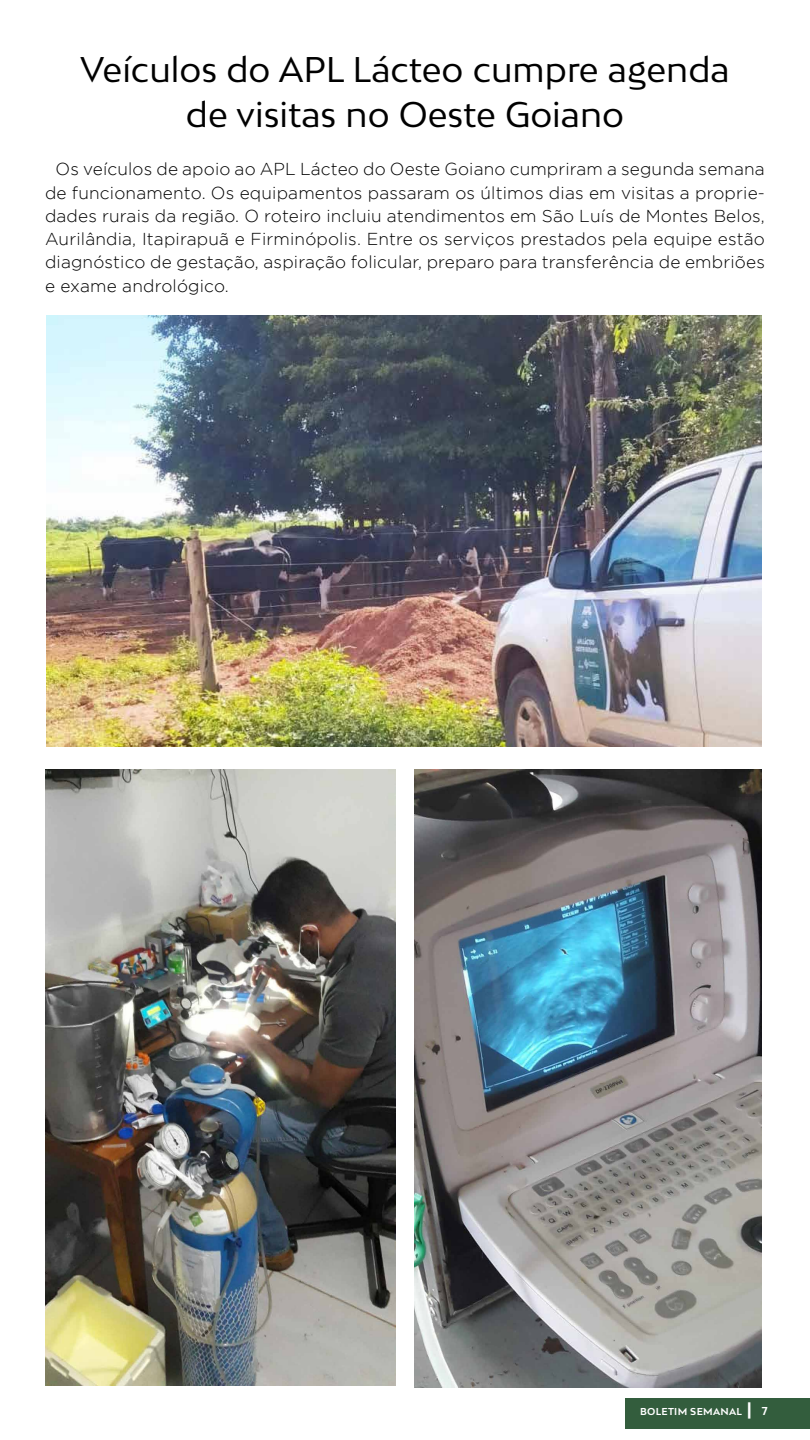
<style>
.page{position:relative;width:810px;height:1440px;background:#fff}
.page>*{position:absolute;margin:0;border:0;box-sizing:border-box;transform-origin:0 0}
.t1{font:33.75px/45px "Bw Mitga";color:#000;text-align:center}
.t2{font:300 17.25px/23.2px "Gotham";letter-spacing:.01em;color:#000;text-align:justify}
.t3{font:700 9.45px "Bw Mitga";letter-spacing:.03em;color:#fff}
.s1{font-size:16.27px}
.s2{font-size:10.88px}
</style>
<div class="page">
<div style="left:625px;top:1398px;width:185px;height:31px;background:#335d3d"></div>
<img style="left:414px;top:770px;width:348px;height:618px">
<img style="left:47px;top:315px;width:715px;height:432px">
<img style="left:45px;top:770px;width:351px;height:615px">
<h1 class="t1" style="left:80px;top:46px;width:651px">Veículos do APL Lácteo cumpre agenda de visitas no Oeste Goiano</h1>
<p class="t2" style="left:45px;top:157px;width:722px;text-indent:11px">Os veículos de apoio ao APL Lácteo do Oeste Goiano cumpriram a segunda semana de funcionamento. Os equipamentos passaram os últimos dias em visitas a proprie&shy;dades rurais da região. O roteiro incluiu atendimentos em São Luís de Montes Belos, Aurilândia, Itapirapuã e Firminópolis. Entre os serviços prestados pela equipe estão diagnóstico de gestação, aspiração folicular, preparo para transferência de embriões e exame andrológico.</p>
<p class="t3" style="left:640px;top:1405px;width:129px">BOLETIM SEMANAL <span class="s1">|</span> <span class="s2">7</span></p>
</div>
